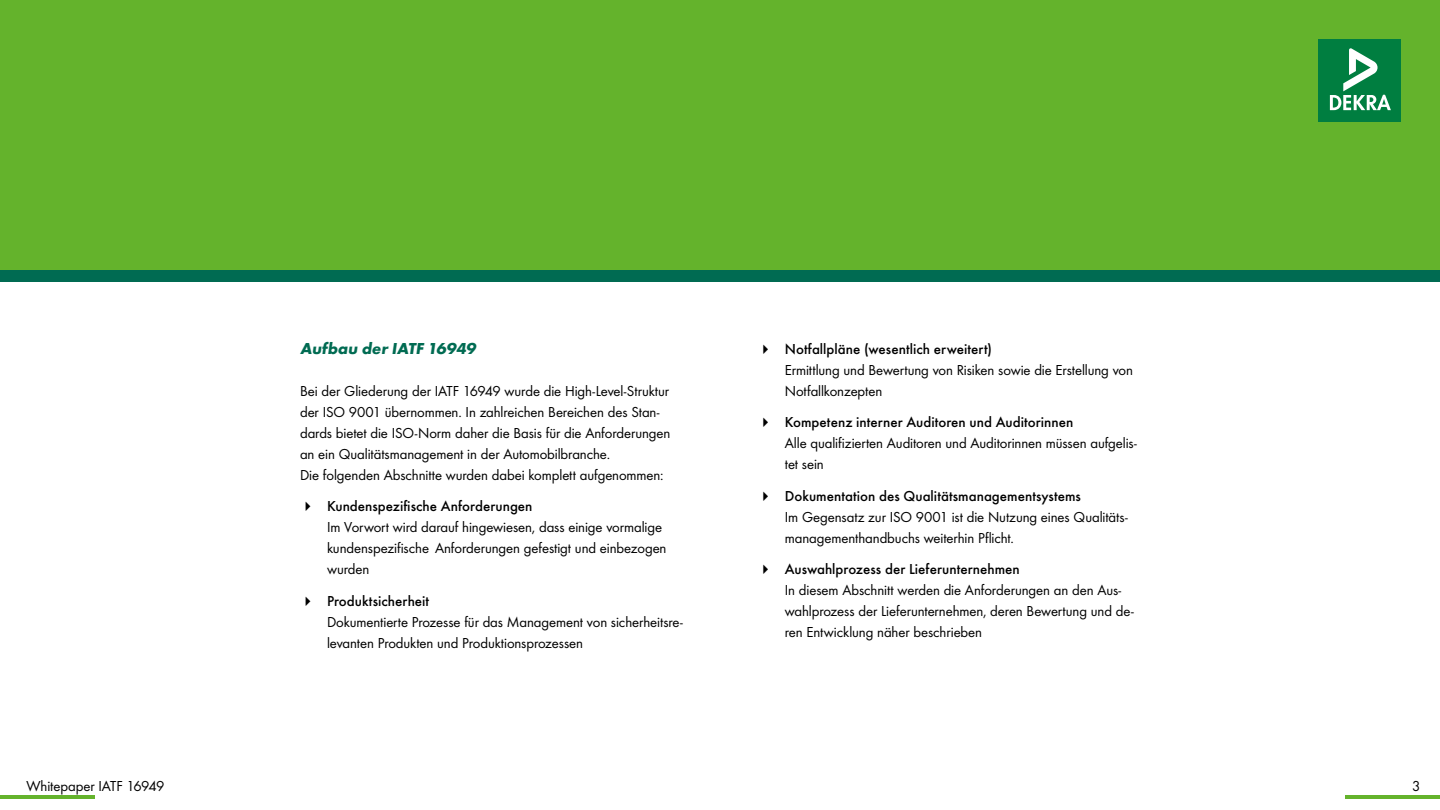
<style>
.page{position:relative;width:1440px;height:810px;background:#fff}
.page>*{position:absolute;margin:0;border:0;box-sizing:border-box;transform-origin:0 0}
.t1{font:700 16.5px "Futura PT";color:#006b52}
.t2{font:15px/21px "Futura Boo";letter-spacing:-.005em;color:#000}
.t3{font:500 15px "Futura";color:#000}
</style>
<div class="page">
<div style="left:0;top:0;width:1440px;height:274px;background:#64b32c"></div>
<div style="left:0;top:270px;width:1440px;height:12px;background:#006b52"></div>
<hr style="left:1346px;top:795px;width:94px;height:4px;background:#64b32c">
<hr style="left:0;top:795px;width:94px;height:4px;background:#64b32c">
<div style="left:1318px;top:39px;width:83px;height:83px;background:#007e40"></div>
<svg style="left:1330px;top:48px;width:61px;height:62px"></svg>
<p class="t1" style="left:300px;top:338px;width:180px">Aufbau der IATF 16949</p>
<p class="t2" style="left:300px;top:380px;width:372px">Bei der Gliederung der IATF 16949 wurde die High-Level-Struktur der ISO 9001 übernommen. In zahlreichen Bereichen des Stan&shy;dards bietet die ISO-Norm daher die Basis für die Anforderungen an ein Qualitätsmanagement in der Automobilbranche.<br>Die folgenden Abschnitte wurden dabei komplett aufgenommen:</p>
<p class="t3" style="left:327px;top:495px;width:207px">Kundenspezifische Anforderungen</p>
<p class="t2" style="left:327px;top:516px;width:341px">Im Vorwort wird darauf hingewiesen, dass einige vormalige kundenspezifische Anforderungen gefestigt und einbezogen wurden</p>
<p class="t3" style="left:327px;top:590px;width:104px">Produktsicherheit</p>
<p class="t2" style="left:327px;top:611px;width:357px">Dokumentierte Prozesse für das Management von sicherheitsre&shy;levanten Produkten und Produktionsprozessen</p>
<p class="t3" style="left:785px;top:338px;width:209px">Notfallpläne (wesentlich erweitert)</p>
<p class="t2" style="left:785px;top:359px;width:350px">Ermittlung und Bewertung von Risiken sowie die Erstellung von<br>Notfallkonzepten</p>
<p class="t3" style="left:785px;top:411px;width:290px">Kompetenz interner Auditoren und Auditorinnen</p>
<p class="t2" style="left:785px;top:432px;width:354px">Alle qualifizierten Auditoren und Auditorinnen müssen aufgelis&shy;tet sein</p>
<p class="t3" style="left:785px;top:485px;width:298px">Dokumentation des Qualitätsmanagementsystems</p>
<p class="t2" style="left:785px;top:506px;width:344px">Im Gegensatz zur ISO 9001 ist die Nutzung eines Qualitäts&shy;managementhandbuchs weiterhin Pflicht.</p>
<p class="t3" style="left:785px;top:558px;width:237px">Auswahlprozess der Lieferunternehmen</p>
<p class="t2" style="left:785px;top:579px;width:350px">In diesem Abschnitt werden die Anforderungen an den Aus&shy;wahlprozess der Lieferunternehmen, deren Bewertung und de&shy;ren Entwicklung näher beschrieben</p>
<p class="t2" style="left:26px;top:774px;width:140px">Whitepaper IATF 16949</p>
<p class="t2" style="left:1412px;top:774px;width:10px">3</p>
</div>
